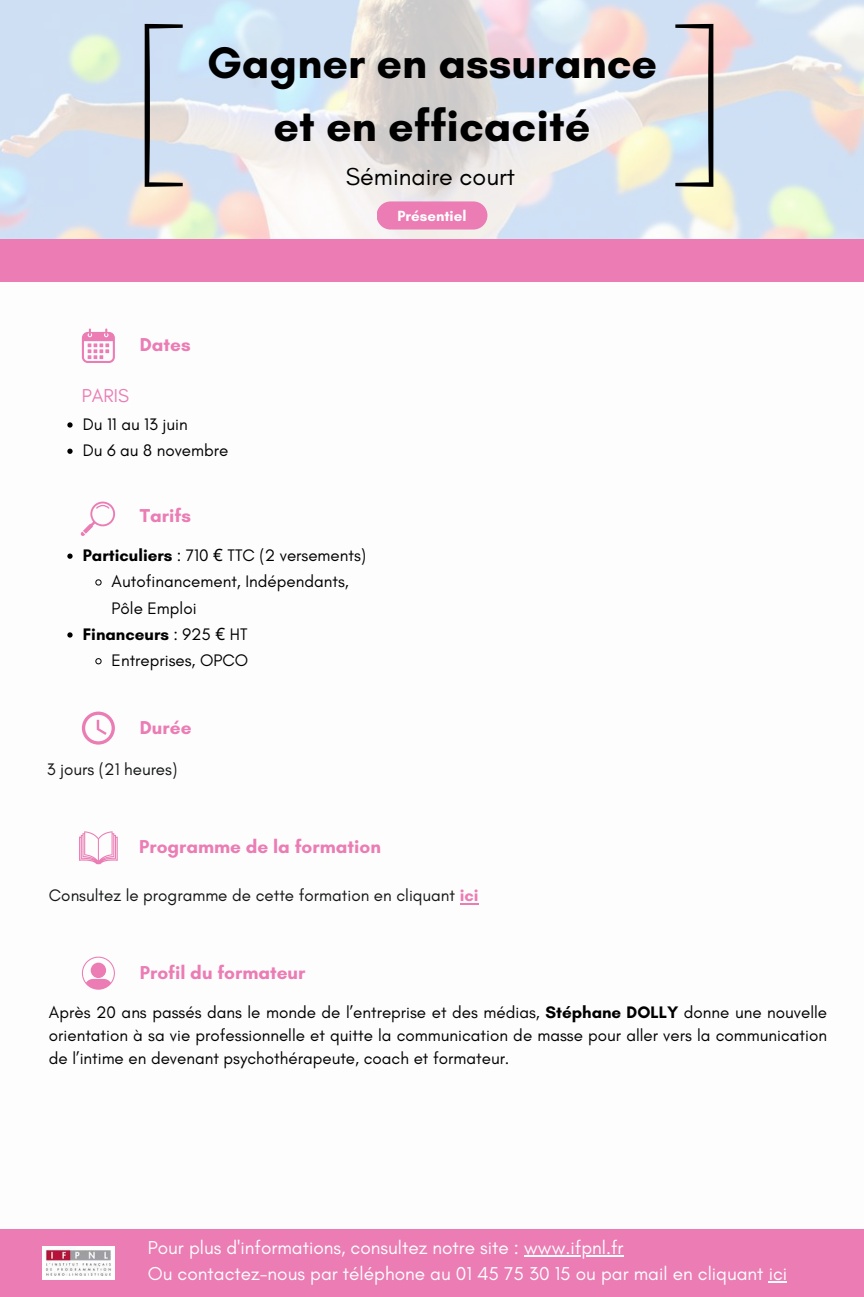
<style>
.page{position:relative;width:864px;height:1297px;background:#fff}
.page>*{position:absolute;margin:0;border:0;box-sizing:border-box;transform-origin:0 0}
.t1{font:700 45px/63px "Glacial Indifference";color:#000;text-align:center}
.t2{font:25px "Glacial Indifference";color:#000}
.t3{font:19px/26.2px "Glacial Indifference";color:#fefefe}
.t4{font:700 19px "Glacial Indifference";color:#eb7cb4}
.t5{font:19px "Glacial Indifference";color:#eb7cb4}
.t6{font:17px/23.2px "Glacial Indifference";color:#000;text-align:justify}
.t7{font:17px "Glacial Indifference";color:#141516}
.t8{font:700 17px "Glacial Indifference";color:#000}
.t9{font:700 15px "Glacial Indifference";color:#fff}
.s1{font-weight:700}
.s2{font-family:"Noto Sans"}
.s3{font-weight:400}
.s4{font-family:"Noto Sans";font-weight:400}
.s5{font-weight:700;color:#eb7cb4}
</style>
<div class="page">
<div style="left:0;top:1229px;width:864px;height:67px;background:#eb7cb4"></div>
<img style="left:0;top:0;width:864px;height:239px">
<div style="left:0;top:239px;width:864px;height:43px;background:#eb7cb4"></div>
<img style="left:43px;top:1246px;width:71px;height:33px">
<div style="left:377px;top:201px;width:110px;height:28px;background:#eb7cb4;border-radius:14px"></div>
<svg style="left:145px;top:24px;width:38px;height:163px;background:#b3bac4"></svg>
<svg style="left:675px;top:24px;width:38px;height:163px;background:#bcbcbe"></svg>
<svg style="left:460px;top:903px;width:19px;height:1px"></svg>
<hr style="left:524px;top:1254px;width:99px;height:2px;background:#fefefe">
<svg style="left:769px;top:1281px;width:18px;height:1px"></svg>
<svg style="left:67px;top:422px;width:6px;height:5px"></svg>
<svg style="left:67px;top:448px;width:6px;height:6px"></svg>
<svg style="left:67px;top:553px;width:6px;height:5px"></svg>
<svg style="left:95px;top:579px;width:7px;height:7px"></svg>
<svg style="left:67px;top:632px;width:6px;height:5px"></svg>
<svg style="left:95px;top:658px;width:7px;height:6px"></svg>
<svg style="left:82px;top:328px;width:33px;height:35px"></svg>
<svg style="left:81px;top:501px;width:34px;height:35px"></svg>
<svg style="left:82px;top:711px;width:33px;height:33px"></svg>
<svg style="left:79px;top:831px;width:39px;height:33px"></svg>
<svg style="left:82px;top:956px;width:33px;height:33px"></svg>
<h1 class="t1" style="left:207px;top:31px;width:452px">Gagner en assurance et en efficacité</h1>
<h2 class="t2" style="left:346px;top:161px;width:171px">Séminaire court</h2>
<p class="t9" style="left:398px;top:207px;width:70px">Présentiel</p>
<p class="t4" style="left:140px;top:333px;width:52px">Dates</p>
<p class="t5" style="left:82px;top:383px;width:49px">PARIS</p>
<p class="t6" style="left:83px;top:410px;width:147px;line-height:26.2px">Du 11 au 13 juin<br>Du 6 au 8 novembre</p>
<p class="t4" style="left:140px;top:503px;width:53px">Tarifs</p>
<p class="t6" style="left:83px;top:543px;width:285px"><span class="s1">Particuliers</span> : 710 <span class="s2">€</span> TTC (2 versements)</p>
<p class="t6" style="left:112px;top:569px;width:239px">Autofinancement, Indépendants,</p>
<p class="t6" style="left:112px;top:596px;width:86px">Pôle Emploi</p>
<p class="t8" style="left:83px;top:623px;width:166px">Financeurs <span class="s3">: 925</span> <span class="s4">€</span> <span class="s3">HT</span></p>
<p class="t6" style="left:112px;top:648px;width:138px">Entreprises, OPCO</p>
<p class="t4" style="left:140px;top:715px;width:53px">Durée</p>
<p class="t7" style="left:47px;top:759px;width:132px">3 jours (21 heures)</p>
<p class="t4" style="left:139px;top:834px;width:243px">Programme de la formation</p>
<p class="t7" style="left:49px;top:884px;width:431px">Consultez le programme de cette formation en cliquant <span class="s5">ici</span></p>
<p class="t4" style="left:140px;top:960px;width:167px">Profil du formateur</p>
<p class="t6" style="left:49px;top:999px;width:780px">Après 20 ans passés dans le monde de l’entreprise et des médias, <span class="s1">Stéphane DOLLY</span> donne une nouvelle orientation à sa vie professionnelle et quitte la communication de masse pour aller vers la communication de l’intime en devenant psychothérapeute, coach et formateur.</p>
<p class="t3" style="left:148px;top:1233px;width:641px">Pour plus d'informations, consultez notre site : www.ifpnl.fr<br>Ou contactez-nous par téléphone au 01 45 75 30 15 ou par mail en cliquant ici</p>
</div>
